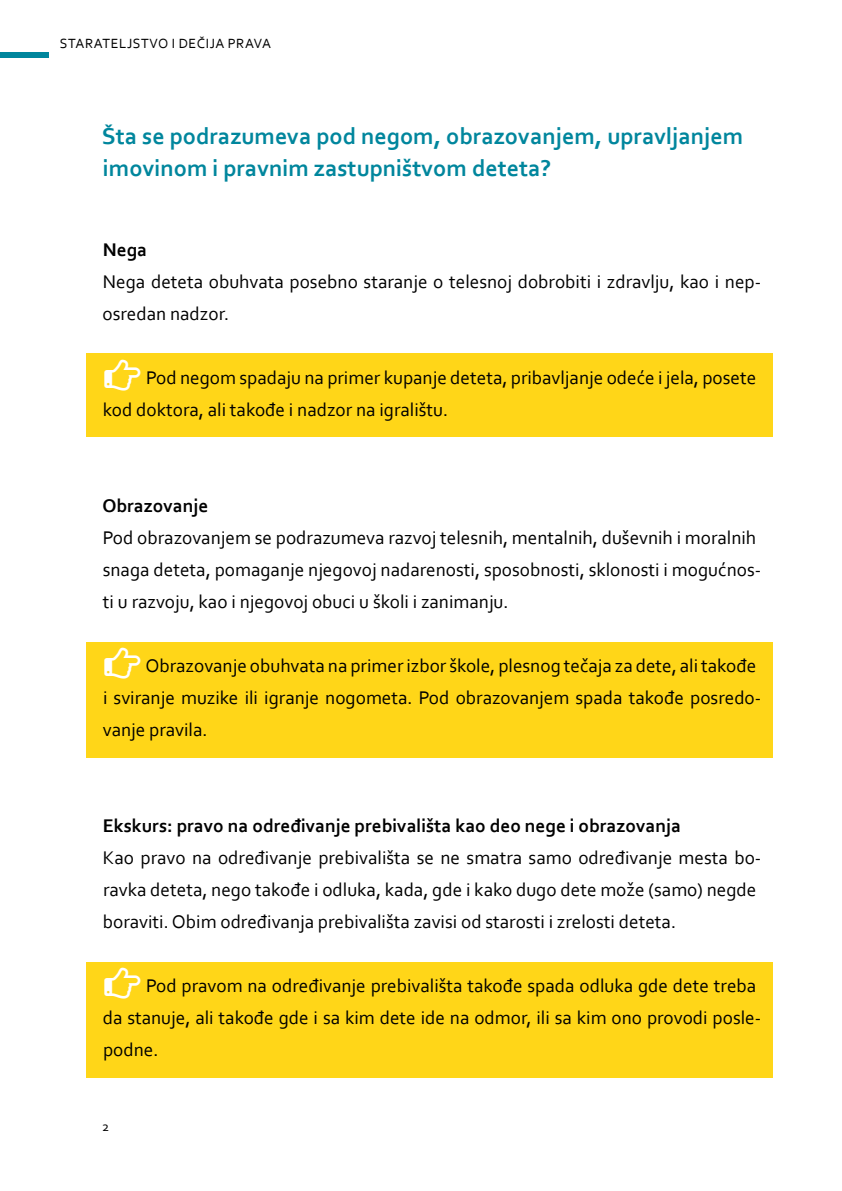
<style>
.page{position:relative;width:842px;height:1191px;background:#fff}
.page>*{position:absolute;margin:0;border:0;box-sizing:border-box;transform-origin:0 0}
.t1{font:700 24px/32px "Corbel";color:#00869d}
.t2{font:19.2px/32px "Corbel";color:#000}
.t3{font:700 19.2px "Corbel";color:#000}
.t4{font:14px "Corbel";letter-spacing:.04em;color:#000}
</style>
<div class="page">
<div style="left:0;top:52px;width:48px;height:6px;background:#00869d"></div>
<div style="left:86px;top:354px;width:687px;height:83px;background:#ffd618"></div>
<div style="left:86px;top:642px;width:687px;height:115px;background:#ffd618"></div>
<div style="left:86px;top:962px;width:687px;height:115px;background:#ffd618"></div>
<p class="t4" style="left:60px;top:35px;width:213px">STARATELJSTVO I DEČIJA PRAVA</p>
<p class="t1" style="left:102px;top:119px;width:643px">Šta se podrazumeva pod negom, obrazovanjem, upravljanjem imovinom i pravnim zastupništvom deteta?</p>
<p class="t3" style="left:103px;top:238px;width:46px">Nega</p>
<p class="t2" style="left:102px;top:265px;width:660px">Nega deteta obuhvata posebno staranje o telesnoj dobrobiti i zdravlju, kao i nep&shy;osredan nadzor.</p>
<p class="t2" style="left:103px;top:361px;width:655px;text-indent:43px">Pod negom spadaju na primer kupanje deteta, pribavljanje odeće i jela, posete kod doktora, ali takođe i nadzor na igralištu.</p>
<p class="t3" style="left:102px;top:494px;width:107px">Obrazovanje</p>
<p class="t2" style="left:103px;top:521px;width:660px">Pod obrazovanjem se podrazumeva razvoj telesnih, mentalnih, duševnih i moralnih snaga deteta, pomaganje njegovoj nadarenosti, sposobnosti, sklonosti i mogućnos&shy;ti u razvoju, kao i njegovoj obuci u školi i zanimanju.</p>
<p class="t2" style="left:103px;top:649px;width:660px;text-indent:43px">Obrazovanje obuhvata na primer izbor škole, plesnog tečaja za dete, ali takođe i sviranje muzike ili igranje nogometa. Pod obrazovanjem spada takođe posredo&shy;vanje pravila.</p>
<p class="t3" style="left:103px;top:814px;width:580px">Ekskurs: pravo na određivanje prebivališta kao deo nege i obrazovanja</p>
<p class="t2" style="left:103px;top:841px;width:660px">Kao pravo na određivanje prebivališta se ne smatra samo određivanje mesta bo&shy;ravka deteta, nego takođe i odluka, kada, gde i kako dugo dete može (samo) negde boraviti. Obim određivanja prebivališta zavisi od starosti i zrelosti deteta.</p>
<p class="t2" style="left:103px;top:969px;width:660px;text-indent:43px">Pod pravom na određivanje prebivališta takođe spada odluka gde dete treba da stanuje, ali takođe gde i sa kim dete ide na odmor, ili sa kim ono provodi posle&shy;podne.</p>
<p class="t4" style="left:102px;top:1117px;width:9px">2</p>
</div>
